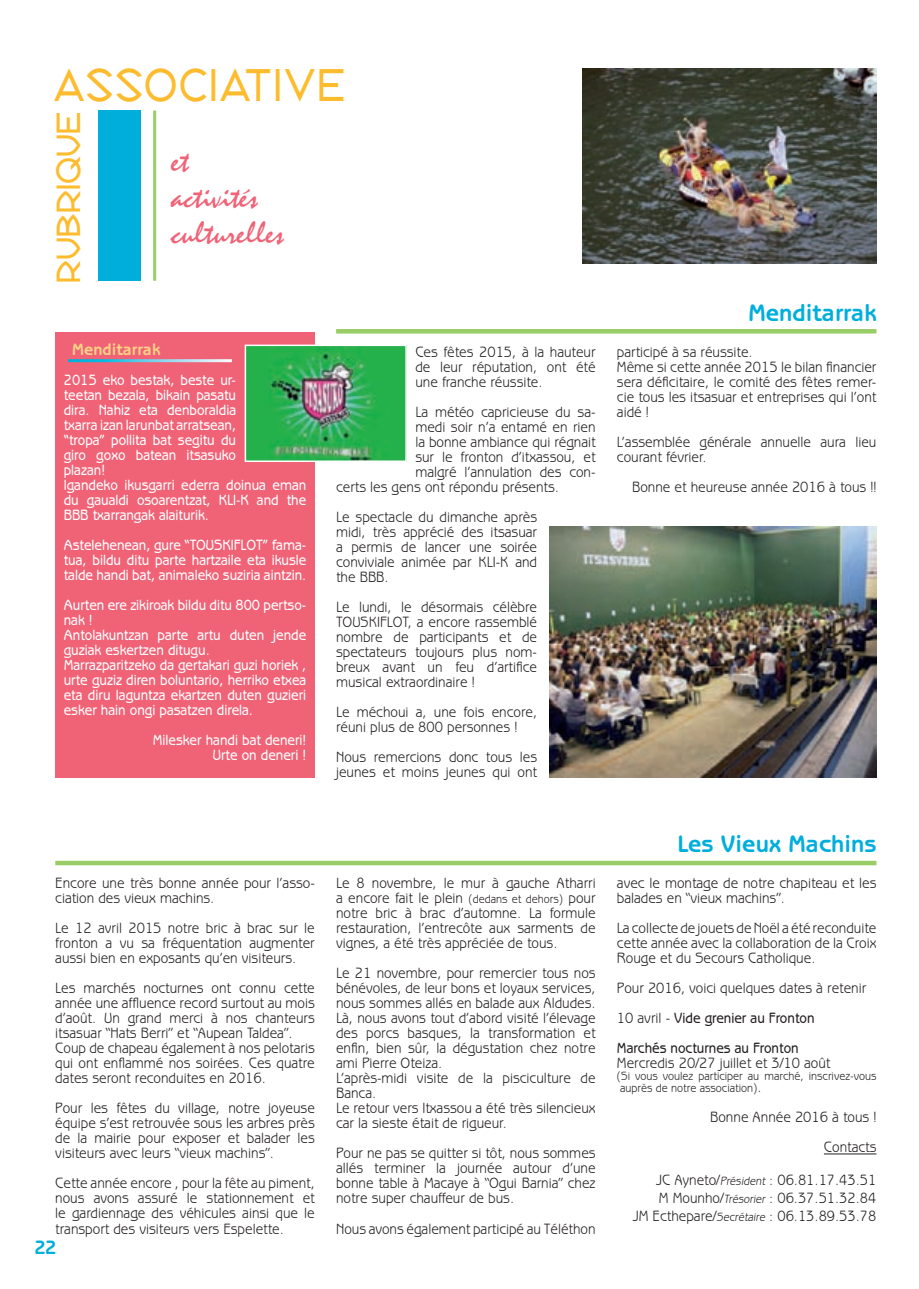
<style>
.page{position:relative;width:919px;height:1289px;background:#fff}
.page>*{position:absolute;margin:0;border:0;box-sizing:border-box;transform-origin:0 0}
.t1{font:45px "Republik Sans ICG 01";letter-spacing:.05em;color:#fdbb2e;scale:.9 1}
.t2{font:33px "Republik Sans ICG 01";color:#fdbb2e}
.t3{font:30px/36px "Mistral";color:#f06377}
.t4{font:700 24px "Benguiat Gothic";color:#00aedc}
.t5{font:700 19.5px "Benguiat Gothic";color:#00aedc;scale:.9 1}
.t6{font:700 16.5px "Benguiat Gothic";color:#fed385}
.t7{font:15px/15px "Benguiat Gothic";color:#231f20;text-align:justify;scale:.9 1}
.t8{font:500 15px/15px "Benguiat Gothic";color:#fff;scale:.9 1}
.t9{font:500 15px/30px "Benguiat Gothic";color:#231f20;scale:.9 1}
.t10{font:12px/12px "Benguiat Gothic";color:#231f20;scale:.9 1}
.s1{font-size:12px}
.s2{font-weight:400}
.s3{font-size:15px}
.s4{font-style:italic;font-size:12px}
</style>
<div class="page">
<div style="left:55px;top:332px;width:260px;height:445px;background:#f06377"></div>
<hr style="left:68px;top:359px;width:164px;height:3px;background:#fff">
<div style="left:98px;top:111px;width:42px;height:170px;background:#00aedc"></div>
<hr style="left:153px;top:111px;width:3px;height:170px;background:#99cd65">
<hr style="left:336px;top:329px;width:540px;height:4px;background:#99cd65">
<img style="left:247px;top:347px;width:157px;height:112px">
<div style="left:244px;top:344px;width:163px;height:118px;border:2px solid #fff"></div>
<hr style="left:823px;top:1153px;width:53px;height:1px;background:#231f20">
<div style="left:55px;top:860px;width:821px;height:5px;background:#99cd65"></div>
<img style="left:583px;top:68px;width:293px;height:196px">
<img style="left:550px;top:526px;width:326px;height:251px">
<h1 class="t1" style="left:53px;top:53px;width:326px">ASSOCIATIVE</h1>
<h2 class="t2" style="left:45px;top:283px;width:173px;rotate:-90deg">RUBRIQUE</h2>
<h3 class="t3" style="left:171px;top:144px;width:114px">et<br>activités culturelles</h3>
<p class="t6" style="left:72px;top:339px;width:90px">Menditarrak</p>
<p class="t8" style="left:64px;top:372px;width:271px">2015 eko bestak, beste ur-<br>teetan bezala, bikain pasatu<br>dira. Nahiz eta denboraldia<br>txarra izan larunbat arratsean,<br>“tropa” pollita bat segitu du<br>giro goxo batean itsasuko<br>plazan!<br>Igandeko ikusgarri ederra doinua eman du gaualdi osoarentzat, KLI-K and the<br>BBB txarrangak alaiturik.</p>
<p class="t8" style="left:64px;top:537px;width:271px;text-align:justify">Astelehenean, gure “TOUSKIFLOT” fama&shy;tua, bildu ditu parte hartzaile eta ikusle talde handi bat, animaleko suziria aintzin.</p>
<p class="t8" style="left:64px;top:597px;width:271px">Aurten ere zikiroak bildu ditu 800 pertso&shy;nak !<br>Antolakuntzan parte artu duten jende guziak eskertzen ditugu.<br>Marrazparitzeko da gertakari guzi horiek , urte guziz diren boluntario, herriko etxea eta diru laguntza ekartzen duten guzieri esker hain ongi pasatzen direla.</p>
<p class="t8" style="left:153px;top:732px;width:172px;text-align:right">Milesker handi bat deneri!<br>Urte on deneri !</p>
<p class="t7" style="left:415px;top:344px;width:202px">Ces fêtes 2015, à la hauteur de leur réputation, ont été une franche réussite.</p>
<p class="t7" style="left:415px;top:404px;width:202px">La météo capricieuse du sa-</p>
<p class="t7" style="left:415px;top:419px;width:202px">medi soir n’a entamé en rien</p>
<p class="t7" style="left:415px;top:434px;width:202px">la bonne ambiance qui régnait</p>
<p class="t7" style="left:415px;top:449px;width:202px">sur le fronton d’itxassou, et</p>
<p class="t7" style="left:415px;top:464px;width:202px">malgré l’annulation des con-</p>
<p class="t7" style="left:336px;top:479px;width:249px">certs les gens ont répondu présents.</p>
<p class="t7" style="left:336px;top:509px;width:225px">Le spectacle du dimanche après midi, très apprécié des itsasuar a permis de lancer une soirée conviviale animée par KLI-K and the BBB.</p>
<p class="t7" style="left:336px;top:599px;width:225px">Le lundi, le désormais célèbre TOUSKIFLOT, a encore rassemblé nombre de participants et de spectateurs toujours plus nom&shy;breux avant un feu d’artifice musical extraordinaire !</p>
<p class="t7" style="left:336px;top:704px;width:225px">Le méchoui a, une fois encore, réuni plus de 800 personnes !</p>
<p class="t7" style="left:336px;top:749px;width:225px">Nous remercions donc tous les jeunes et moins jeunes qui ont</p>
<h3 class="t4" style="left:748px;top:298px;width:130px">Menditarrak</h3>
<p class="t7" style="left:617px;top:344px;width:290px;text-align:left">participé à sa réussite.<br>Même si cette année 2015 le bilan financier sera déficitaire, le comité des fêtes remer&shy;cie tous les itsasuar et entreprises qui l’ont aidé !</p>
<p class="t7" style="left:617px;top:434px;width:290px">L’assemblée générale annuelle aura lieu courant février.</p>
<p class="t7" style="left:632px;top:479px;width:273px">Bonne et heureuse année 2016 à tous !!</p>
<p class="t7" style="left:55px;top:875px;width:290px">Encore une très bonne année pour l’asso&shy;ciation des vieux machins.</p>
<p class="t7" style="left:55px;top:920px;width:290px">Le 12 avril 2015 notre bric à brac sur le fronton a vu sa fréquentation augmenter aussi bien en exposants qu’en visiteurs.</p>
<p class="t7" style="left:55px;top:980px;width:290px;text-align:left">Les marchés nocturnes ont connu cette année une affluence record surtout au mois d’août. Un grand merci à nos chanteurs itsasuar “Hats Berri” et “Aupean Taldea”.<br>Coup de chapeau également à nos pelotaris qui ont enflammé nos soirées. Ces quatre dates seront reconduites en 2016.</p>
<p class="t7" style="left:55px;top:1100px;width:290px">Pour les fêtes du village, notre joyeuse équipe s’est retrouvée sous les arbres près de la mairie pour exposer et balader les visiteurs avec leurs “vieux machins”.</p>
<p class="t7" style="left:55px;top:1175px;width:290px">Cette année encore , pour la fête au piment, nous avons assuré le stationnement et le gardiennage des véhicules ainsi que le transport des visiteurs vers Espelette.</p>
<h3 class="t5" style="left:35px;top:1236px;width:25px">22</h3>
<p class="t7" style="left:336px;top:875px;width:290px">Le 8 novembre, le mur à gauche Atharri a encore fait le plein <span class="s1">(dedans et dehors)</span> pour notre bric à brac d’automne. La formule restauration, l’entrecôte aux sarments de vignes, a été très appréciée de tous.</p>
<p class="t7" style="left:336px;top:965px;width:290px;text-align:left">Le 21 novembre, pour remercier tous nos bénévoles, de leur bons et loyaux services, nous sommes allés en balade aux Aldudes.<br>Là, nous avons tout d’abord visité l’élevage des porcs basques, la transformation et enfin, bien sûr, la dégustation chez notre ami Pierre Oteiza.<br>L’après-midi visite de la pisciculture de Banca.<br>Le retour vers Itxassou a été très silencieux car la sieste était de rigueur.</p>
<p class="t7" style="left:336px;top:1145px;width:290px">Pour ne pas se quitter si tôt, nous sommes allés terminer la journée autour d’une bonne table à Macaye à “Ogui Barnia” chez notre super chauffeur de bus.</p>
<p class="t7" style="left:336px;top:1220px;width:290px">Nous avons également participé au Téléthon</p>
<h3 class="t4" style="left:677px;top:830px;width:200px">Les Vieux Machins</h3>
<p class="t7" style="left:617px;top:875px;width:290px">avec le montage de notre chapiteau et les balades en “vieux machins”.</p>
<p class="t7" style="left:617px;top:920px;width:290px">La collecte de jouets de Noël a été reconduite cette année avec la collaboration de la Croix Rouge et du Secours Catholique.</p>
<p class="t9" style="left:617px;top:972px;width:278px"><span class="s2">Pour 2016, voici quelques dates à retenir<br>10 avril -</span> Vide grenier au Fronton<br>Marchés nocturnes au Fronton</p>
<p class="t7" style="left:617px;top:1055px;width:239px">Mercredis 20/27 juillet et 3/10 août</p>
<p class="t10" style="left:617px;top:1070px;width:290px">(Si vous voulez participer au marché, inscrivez-vous auprès de notre association)<span class="s3">.</span></p>
<p class="t7" style="left:710px;top:1102px;width:186px;line-height:30px;text-align:right">Bonne Année 2016 à tous !<br>Contacts</p>
<p class="t7" style="left:632px;top:1171px;width:272px;line-height:18px;text-align:right">JC Ayneto/<span class="s4">Président</span> : 06.81.17.43.51<br>M Mounho/<span class="s4">Trésorier</span> : 06.37.51.32.84<br>JM Ecthepare/<span class="s4">Secrétaire</span> : 06.13.89.53.78</p>
</div>
